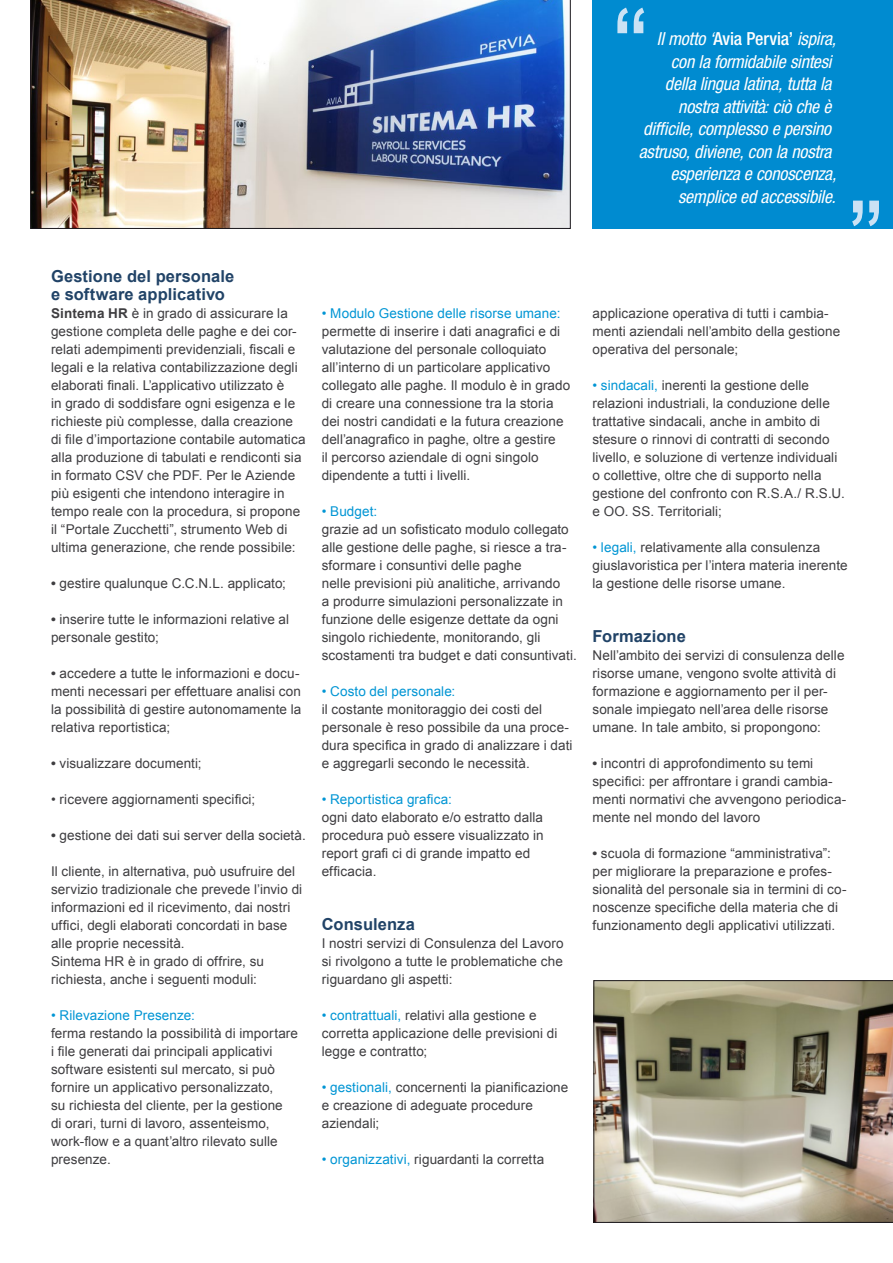
<style>
.page{position:relative;width:893px;height:1263px;background:#fff}
.page>*{position:absolute;margin:0;border:0;box-sizing:border-box;transform-origin:0 0}
.t1{font:italic condensed 18px/22.5px "Helvetica Neue LT Std";letter-spacing:-.01em;color:#fff;text-align:right}
.t2{font:700 16.5px/18px "Arial";letter-spacing:.005em;color:#214367}
.t3{font:13.5px/18px "Arial";letter-spacing:.005em;color:#3e3d40}
.t4{font:13.5px "Arial";letter-spacing:.01em;color:#0095d4}
.s1{font-weight:500;font-style:normal}
.s2{font-weight:700}
.s3{color:#0095d4}
</style>
<div class="page">
<div style="left:592px;top:0;width:301px;height:229px;background:#008bd0"></div>
<svg style="left:617px;top:8px;width:27px;height:25px"></svg>
<svg style="left:852px;top:201px;width:27px;height:25px"></svg>
<img style="left:594px;top:980px;width:299px;height:242px">
<img style="left:30px;top:0;width:540px;height:229px">
<h1 class="t1" style="left:639px;top:28px;width:199px">Il motto ‘<span class="s1">Avia Pervia’</span> ispira, con la formidabile sintesi<br>della lingua latina, tutta la nostra attività: ciò che è difficile, complesso e persino astruso, diviene, con la nostra esperienza e conoscenza, semplice ed accessibile.</h1>
<p class="t2" style="left:51px;top:268px;width:185px">Gestione del personale e software applicativo</p>
<p class="t3" style="left:51px;top:304px;width:256px"><span class="s2">Sintema HR</span> è in grado di assicurare la gestione completa delle paghe e dei cor&shy;relati adempimenti previdenziali, fiscali e legali e la relativa contabilizzazione degli elaborati finali. L’applicativo utilizzato è<br>in grado di soddisfare ogni esigenza e le richieste più complesse, dalla creazione di file d’importazione contabile automatica alla produzione di tabulati e rendiconti sia in formato CSV che PDF. Per le Aziende più esigenti che intendono interagire in tempo reale con la procedura, si propone il “Portale Zucchetti”, strumento Web di ultima generazione, che rende possibile:</p>
<p class="t3" style="left:51px;top:574px;width:236px"><span class="s2">•</span> gestire qualunque C.C.N.L. applicato;</p>
<p class="t3" style="left:51px;top:610px;width:240px"><span class="s2">•</span> inserire tutte le informazioni relative al personale gestito;</p>
<p class="t3" style="left:51px;top:664px;width:252px"><span class="s2">•</span> accedere a tutte le informazioni e docu&shy;menti necessari per effettuare analisi con la possibilità di gestire autonomamente la relativa reportistica;</p>
<p class="t3" style="left:51px;top:754px;width:152px"><span class="s2">•</span> visualizzare documenti;</p>
<p class="t3" style="left:51px;top:790px;width:206px">• ricevere aggiornamenti specifici;</p>
<p class="t3" style="left:51px;top:826px;width:256px"><span class="s2">•</span> gestione dei dati sui server della società.</p>
<p class="t3" style="left:51px;top:862px;width:253px">Il cliente, in alternativa, può usufruire del servizio tradizionale che prevede l’invio di informazioni ed il ricevimento, dai nostri uffici, degli elaborati concordati in base alle proprie necessità.<br>Sintema HR è in grado di offrire, su richiesta, anche i seguenti moduli:</p>
<p class="t4" style="left:51px;top:1006px;width:145px">• Rilevazione Presenze:</p>
<p class="t3" style="left:51px;top:1024px;width:248px">ferma restando la possibilità di importare i file generati dai principali applicativi software esistenti sul mercato, si può fornire un applicativo personalizzato,<br>su richiesta del cliente, per la gestione<br>di orari, turni di lavoro, assenteismo, work-flow e a quant’altro rilevato sulle presenze.</p>
<p class="t4" style="left:322px;top:304px;width:240px">• Modulo Gestione delle risorse umane:</p>
<p class="t3" style="left:322px;top:322px;width:250px">permette di inserire i dati anagrafici e di valutazione del personale colloquiato all’interno di un particolare applicativo collegato alle paghe. Il modulo è in grado di creare una connessione tra la storia dei nostri candidati e la futura creazione dell’anagrafico in paghe, oltre a gestire<br>il percorso aziendale di ogni singolo dipendente a tutti i livelli.</p>
<p class="t4" style="left:322px;top:502px;width:57px">• Budget:</p>
<p class="t3" style="left:322px;top:520px;width:256px">grazie ad un sofisticato modulo collegato alle gestione delle paghe, si riesce a tra&shy;sformare i consuntivi delle paghe<br>nelle previsioni più analitiche, arrivando<br>a produrre simulazioni personalizzate in funzione delle esigenze dettate da ogni singolo richiedente, monitorando, gli scostamenti tra budget e dati consuntivati.</p>
<p class="t4" style="left:322px;top:682px;width:135px">• Costo del personale:</p>
<p class="t3" style="left:322px;top:700px;width:252px">il costante monitoraggio dei costi del personale è reso possibile da una proce&shy;dura specifica in grado di analizzare i dati e aggregarli secondo le necessità.</p>
<p class="t4" style="left:322px;top:790px;width:132px">• Reportistica grafica:</p>
<p class="t3" style="left:322px;top:808px;width:224px">ogni dato elaborato e/o estratto dalla procedura può essere visualizzato in report grafi ci di grande impatto ed efficacia.</p>
<p class="t2" style="left:322px;top:916px;width:95px">Consulenza</p>
<p class="t3" style="left:322px;top:934px;width:243px;text-align:justify">I nostri servizi di Consulenza del Lavoro si rivolgono a tutte le problematiche che riguardano gli aspetti:</p>
<p class="t3" style="left:322px;top:1006px;width:237px"><span class="s3">• contrattuali,</span> relativi alla gestione e corretta applicazione delle previsioni di legge e contratto;</p>
<p class="t3" style="left:322px;top:1078px;width:248px"><span class="s3">• gestionali,</span> concernenti la pianificazione e creazione di adeguate procedure aziendali;</p>
<p class="t3" style="left:322px;top:1150px;width:224px"><span class="s3">• organizzativi,</span> riguardanti la corretta</p>
<p class="t3" style="left:592px;top:304px;width:249px">applicazione operativa di tutti i cambia&shy;menti aziendali nell’ambito della gestione operativa del personale;</p>
<p class="t3" style="left:592px;top:376px;width:254px"><span class="s3">• sindacali,</span> inerenti la gestione delle relazioni industriali, la conduzione delle trattative sindacali, anche in ambito di stesure o rinnovi di contratti di secondo livello, e soluzione di vertenze individuali o collettive, oltre che di supporto nella gestione del confronto con R.S.A./ R.S.U. e OO. SS. Territoriali;</p>
<p class="t3" style="left:592px;top:538px;width:257px"><span class="s3">• legali,</span> relativamente alla consulenza giuslavoristica per l’intera materia inerente la gestione delle risorse umane.</p>
<p class="t2" style="left:592px;top:628px;width:95px">Formazione</p>
<p class="t3" style="left:592px;top:646px;width:254px">Nell’ambito dei servizi di consulenza delle risorse umane, vengono svolte attività di formazione e aggiornamento per il per&shy;sonale impiegato nell’area delle risorse umane. In tale ambito, si propongono:</p>
<p class="t3" style="left:592px;top:754px;width:255px"><span class="s2">•</span> incontri di approfondimento su temi specifici: per affrontare i grandi cambia&shy;menti normativi che avvengono periodica&shy;mente nel mondo del lavoro</p>
<p class="t3" style="left:592px;top:844px;width:256px"><span class="s2">•</span> scuola di formazione “amministrativa”: per migliorare la preparazione e profes&shy;sionalità del personale sia in termini di co&shy;noscenze specifiche della materia che di funzionamento degli applicativi utilizzati.</p>
</div>
